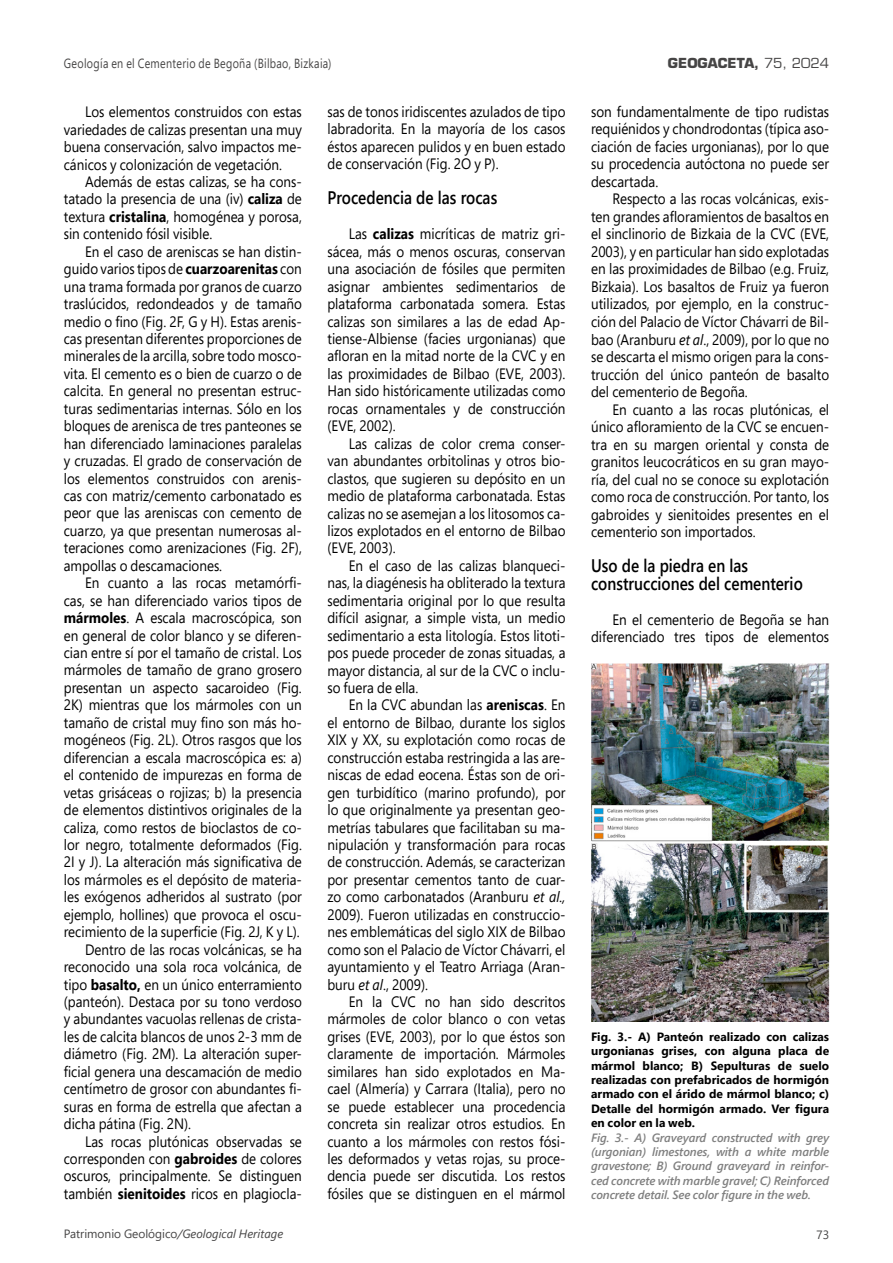
<style>
.page{position:relative;width:893px;height:1263px;background:#fff}
.page>*{position:absolute;margin:0;border:0;box-sizing:border-box;transform-origin:0 0}
.t1{font:600 18.15px/17.5px "Segoe UI";color:#000;scale:.85 1}
.t2{font:15px/17.4px "Segoe Pro";color:#000;text-align:justify;scale:.9 1}
.t3{font:700 13.5px "Eurostile LT Std";color:#464545}
.t4{font:13.2px "Segoe Pro";letter-spacing:.03em;color:#464545;scale:.82 1}
.t5{font:700 12px/14.4px "Segoe Pro";color:#000;text-align:justify}
.t6{font:italic 600 12px/14.4px "Segoe Pro";letter-spacing:-.01em;color:#808080;text-align:justify}
.t7{font:12px "Segoe Pro";color:#464545}
.s1{font-weight:400}
.s2{font-weight:700}
.s3{font-style:italic}
</style>
<div class="page">
<img style="left:591px;top:664px;width:238px;height:357px">
<p class="t4" style="left:64px;top:54px;width:328px">Geología en el Cementerio de Begoña (Bilbao, Bizkaia)</p>
<p class="t3" style="left:668px;top:55px;width:163px">GEOGACETA, <span class="s1">75, 2024</span></p>
<p class="t2" style="left:64px;top:103px;width:266px;text-indent:21px">Los elementos construidos con estas variedades de calizas presentan una muy buena conservación, salvo impactos me&shy;cánicos y colonización de vegetación.</p>
<p class="t2" style="left:64px;top:173px;width:266px;text-indent:21px">Además de estas calizas, se ha cons&shy;tatado la presencia de una (iv) <span class="s2">caliza</span> de textura <span class="s2">cristalina</span>, homogénea y porosa, sin contenido fósil visible.</p>
<p class="t2" style="left:64px;top:242px;width:266px;text-indent:21px">En el caso de areniscas se han distin&shy;guido varios tipos de <span class="s2">cuarzoarenitas</span> con una trama formada por granos de cuarzo traslúcidos, redondeados y de tamaño medio o fino (Fig. 2F, G y H). Estas arenis&shy;cas presentan diferentes proporciones de minerales de la arcilla, sobre todo mosco&shy;vita. El cemento es o bien de cuarzo o de calcita. En general no presentan estruc&shy;turas sedimentarias internas. Sólo en los bloques de arenisca de tres panteones se han diferenciado laminaciones paralelas y cruzadas. El grado de conservación de los elementos construidos con arenis&shy;cas con matriz/cemento carbonatado es peor que las areniscas con cemento de cuarzo, ya que presentan numerosas al&shy;teraciones como arenizaciones (Fig. 2F), ampollas o descamaciones.</p>
<p class="t2" style="left:85px;top:574px;width:242px">En cuanto a las rocas metamórfi-</p>
<p class="t2" style="left:64px;top:591px;width:266px">cas, se han diferenciado varios tipos de</p>
<p class="t2" style="left:64px;top:609px;width:266px"><span class="s2">mármoles</span>. A escala macroscópica, son</p>
<p class="t2" style="left:64px;top:626px;width:266px">en general de color blanco y se diferen-</p>
<p class="t2" style="left:64px;top:644px;width:266px">cian entre sí por el tamaño de cristal. Los</p>
<p class="t2" style="left:64px;top:661px;width:266px">mármoles de tamaño de grano grosero</p>
<p class="t2" style="left:64px;top:678px;width:266px">presentan un aspecto sacaroideo (Fig.</p>
<p class="t2" style="left:64px;top:696px;width:266px">2K) mientras que los mármoles con un</p>
<p class="t2" style="left:64px;top:713px;width:266px">tamaño de cristal muy fino son más ho-</p>
<p class="t2" style="left:64px;top:731px;width:266px">mogéneos (Fig. 2L). Otros rasgos que los</p>
<p class="t2" style="left:64px;top:748px;width:266px">diferencian a escala macroscópica es: a)</p>
<p class="t2" style="left:64px;top:766px;width:266px">el contenido de impurezas en forma de</p>
<p class="t2" style="left:64px;top:783px;width:266px">vetas grisáceas o rojizas; b) la presencia</p>
<p class="t2" style="left:64px;top:801px;width:266px">de elementos distintivos originales de la</p>
<p class="t2" style="left:64px;top:818px;width:266px">caliza, como restos de bioclastos de co-</p>
<p class="t2" style="left:64px;top:835px;width:266px">lor negro, totalmente deformados (Fig.</p>
<p class="t2" style="left:64px;top:853px;width:266px">2I y J). La alteración más significativa de</p>
<p class="t2" style="left:64px;top:870px;width:266px">los mármoles es el depósito de materia-</p>
<p class="t2" style="left:64px;top:888px;width:266px">les exógenos adheridos al sustrato (por</p>
<p class="t2" style="left:64px;top:905px;width:266px">ejemplo, hollines) que provoca el oscu-</p>
<p class="t2" style="left:64px;top:923px;width:264px">recimiento de la superficie (Fig. 2J, K y L).</p>
<p class="t2" style="left:85px;top:940px;width:242px">Dentro de las rocas volcánicas, se ha</p>
<p class="t2" style="left:64px;top:958px;width:266px">reconocido una sola roca volcánica, de</p>
<p class="t2" style="left:64px;top:975px;width:266px">tipo <span class="s2">basalto,</span> en un único enterramiento</p>
<p class="t2" style="left:64px;top:992px;width:266px">(panteón). Destaca por su tono verdoso</p>
<p class="t2" style="left:64px;top:1010px;width:266px">y abundantes vacuolas rellenas de crista-</p>
<p class="t2" style="left:64px;top:1027px;width:266px">les de calcita blancos de unos 2-3 mm de</p>
<p class="t2" style="left:64px;top:1045px;width:266px">diámetro (Fig. 2M). La alteración super-</p>
<p class="t2" style="left:64px;top:1062px;width:266px">ficial genera una descamación de medio</p>
<p class="t2" style="left:64px;top:1080px;width:266px">centímetro de grosor con abundantes fi-</p>
<p class="t2" style="left:64px;top:1097px;width:266px">suras en forma de estrella que afectan a</p>
<p class="t2" style="left:64px;top:1115px;width:143px">dicha pátina (Fig. 2N).</p>
<p class="t2" style="left:85px;top:1132px;width:242px">Las rocas plutónicas observadas se</p>
<p class="t2" style="left:64px;top:1149px;width:266px">corresponden con <span class="s2">gabroides</span> de colores</p>
<p class="t2" style="left:64px;top:1167px;width:266px">oscuros, principalmente. Se distinguen</p>
<p class="t2" style="left:64px;top:1184px;width:266px">también <span class="s2">sienitoides</span> ricos en plagiocla-</p>
<p class="t2" style="left:327px;top:102px;width:266px">sas de tonos iridiscentes azulados de tipo labradorita. En la mayoría de los casos éstos aparecen pulidos y en buen estado de conservación (Fig. 2O y P).</p>
<p class="t1" style="left:327px;top:188px;width:201px">Procedencia de las rocas</p>
<p class="t2" style="left:327px;top:225px;width:266px;text-indent:21px">Las <span class="s2">calizas</span> micríticas de matriz gri&shy;sácea, más o menos oscuras, conservan una asociación de fósiles que permiten asignar ambientes sedimentarios de plataforma carbonatada somera. Estas calizas son similares a las de edad Ap&shy;tiense-Albiense (facies urgonianas) que afloran en la mitad norte de la CVC y en las proximidades de Bilbao (EVE, 2003).<br>Han sido históricamente utilizadas como rocas ornamentales y de construcción (EVE, 2002).</p>
<p class="t2" style="left:327px;top:434px;width:266px;text-indent:21px">Las calizas de color crema conser&shy;van abundantes orbitolinas y otros bio&shy;clastos, que sugieren su depósito en un medio de plataforma carbonatada. Estas calizas no se asemejan a los litosomos ca&shy;lizos explotados en el entorno de Bilbao (EVE, 2003).</p>
<p class="t2" style="left:327px;top:556px;width:266px;text-indent:21px">En el caso de las calizas blanqueci&shy;nas, la diagénesis ha obliterado la textura sedimentaria original por lo que resulta difícil asignar, a simple vista, un medio sedimentario a esta litología. Estos litoti&shy;pos puede proceder de zonas situadas, a mayor distancia, al sur de la CVC o inclu&shy;so fuera de ella.</p>
<p class="t2" style="left:327px;top:696px;width:266px;text-indent:21px">En la CVC abundan las <span class="s2">areniscas</span>. En el entorno de Bilbao, durante los siglos XIX y XX, su explotación como rocas de construcción estaba restringida a las are&shy;niscas de edad eocena. Éstas son de ori&shy;gen turbidítico (marino profundo), por lo que originalmente ya presentan geo&shy;metrías tabulares que facilitaban su ma&shy;nipulación y transformación para rocas de construcción. Además, se caracterizan por presentar cementos tanto de cuar&shy;zo como carbonatados (Aranburu <span class="s3">et al., </span>2009). Fueron utilizadas en construccio&shy;nes emblemáticas del siglo XIX de Bilbao como son el Palacio de Víctor Chávarri, el ayuntamiento y el Teatro Arriaga (Aran&shy;buru <span class="s3">et al</span>., 2009).</p>
<p class="t2" style="left:327px;top:993px;width:266px;text-indent:21px">En la CVC no han sido descritos mármoles de color blanco o con vetas grises (EVE, 2003), por lo que éstos son claramente de importación. Mármoles similares han sido explotados en Ma&shy;cael (Almería) y Carrara (Italia), pero no se puede establecer una procedencia concreta sin realizar otros estudios. En cuanto a los mármoles con restos fósi&shy;les deformados y vetas rojas, su proce&shy;dencia puede ser discutida. Los restos fósiles que se distinguen en el mármol</p>
<p class="t2" style="left:591px;top:102px;width:266px">son fundamentalmente de tipo rudistas requiénidos y chondrodontas (típica aso&shy;ciación de facies urgonianas), por lo que su procedencia autóctona no puede ser descartada.</p>
<p class="t2" style="left:591px;top:190px;width:266px;text-indent:21px">Respecto a las rocas volcánicas, exis&shy;ten grandes afloramientos de basaltos en el sinclinorio de Bizkaia de la CVC (EVE, 2003), y en particular han sido explotadas en las proximidades de Bilbao (e.g. Fruiz, Bizkaia). Los basaltos de Fruiz ya fueron utilizados, por ejemplo, en la construc&shy;ción del Palacio de Víctor Chávarri de Bil&shy;bao (Aranburu <span class="s3">et al</span>., 2009), por lo que no se descarta el mismo origen para la cons&shy;trucción del único panteón de basalto del cementerio de Begoña.</p>
<p class="t2" style="left:591px;top:400px;width:266px;text-indent:21px">En cuanto a las rocas plutónicas, el único afloramiento de la CVC se encuen&shy;tra en su margen oriental y consta de granitos leucocráticos en su gran mayo&shy;ría, del cual no se conoce su explotación como roca de construcción. Por tanto, los gabroides y sienitoides presentes en el cementerio son importados.</p>
<p class="t1" style="left:591px;top:556px;width:251px">Uso de la piedra en las construcciones del cementerio</p>
<p class="t2" style="left:591px;top:610px;width:266px;text-align:right">En el cementerio de Begoña se han diferenciado tres tipos de elementos</p>
<p class="t5" style="left:591px;top:1029px;width:240px">Fig. 3.- A) Panteón realizado con calizas urgonianas grises, con alguna placa de mármol blanco; B) Sepulturas de suelo realizadas con prefabricados de hormigón armado con el árido de mármol blanco; c)<br>Detalle del hormigón armado. Ver figura en color en la web.</p>
<p class="t6" style="left:591px;top:1130px;width:240px">Fig. 3.- A) Graveyard constructed with grey (urgonian) limestones, with a white marble gravestone; B) Ground graveyard in reinfor&shy;ced concrete with marble gravel; C) Reinforced concrete detail. See color figure in the web.</p>
<p class="t7" style="left:64px;top:1225px;width:221px">Patrimonio Geológico<span class="s3">/Geological Heritage</span></p>
<p class="t7" style="left:816px;top:1226px;width:14px">73</p>
</div>
